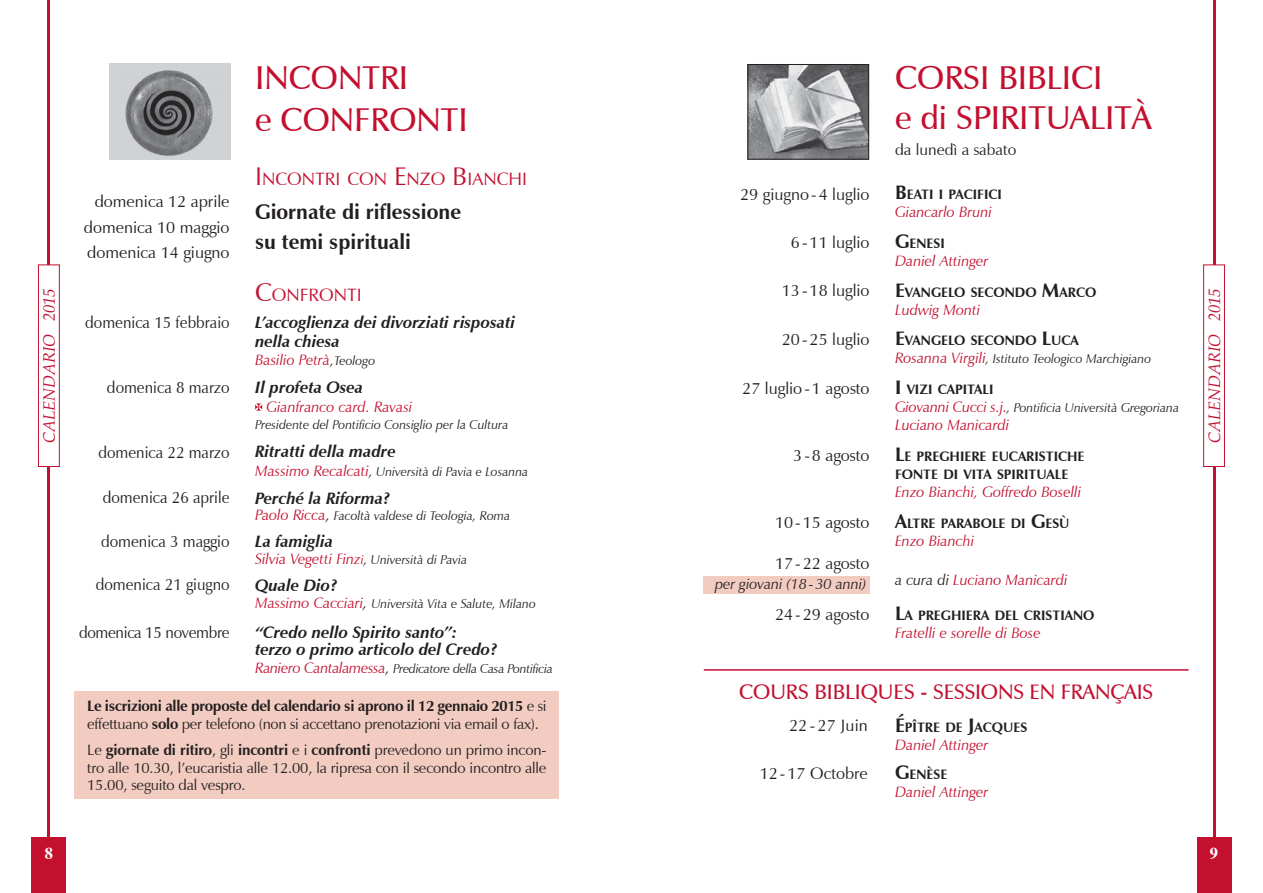
<style>
.page{position:relative;width:1263px;height:893px;background:#fff}
.page>*{position:absolute;margin:0;border:0;box-sizing:border-box;transform-origin:0 0}
.t1{font:600 33px/42px "Zapf Humanist 601 BT";color:#c3102f}
.t2{font:700 21px/30px "Zapf Humanist 601 BT";color:#231f20}
.t3{font:600 21px "Zapf Humanist 601 BT";letter-spacing:-.01em;color:#c3102f}
.t4{font:17.85px "Zapf Humanist 601 BT";color:#c3102f}
.t5{font:16.5px/25.5px "Zapf Humanist 601 BT";color:#231f20;text-align:justify}
.t6{font:italic 700 16.5px/19.5px "Zapf Humanist 601 BT";color:#231f20}
.t7{font:16.5px "Zapf Humanist 601 BT";color:#231f20;scale:.94 1}
.t8{font:italic 16.5px "Palatino LT Std";color:#c3102f}
.t9{font:16.5px "Zapf Humanist 601 BT";letter-spacing:-.02em;color:#231f20;scale:.94 1}
.t10{font:700 16.5px "Times";color:#fff}
.t11{font:15.75px "Zapf Humanist 601 BT";color:#231f20}
.t12{font:15px/17.7px "Zapf Humanist 601 BT";letter-spacing:-.02em;color:#231f20}
.t13{font:italic 15px "Zapf Humanist 601 BT";color:#c3102f}
.t14{font:italic 15px "Zapf Humanist 601 BT";letter-spacing:-.005em;color:#231f20}
.t15{font:700 13.65px/18px "Zapf Humanist 601 BT";color:#231f20}
.t16{font:italic 12.75px "Zapf Humanist 601 BT";color:#231f20}
.t17{font:italic 12.75px "Zapf Humanist 601 BT";letter-spacing:-.02em;color:#231f20}
.s1{font-size:25.5px}
.s2{font-size:19.5px}
.s3{font-size:15px;color:#c3102f}
.s4{color:#231f20}
.s5{font-size:13.5px;color:#231f20}
.s6{font-size:12.75px;color:#231f20}
.s7{font-size:13.5px}
.s8{font-size:15px}
.s9{font-size:12.75px}
.s10{font-weight:700}
</style>
<div class="page">
<div style="left:1197px;top:838px;width:34px;height:55px;background:#c3102f"></div>
<div style="left:32px;top:838px;width:34px;height:55px;background:#c3102f"></div>
<hr style="left:1213px;top:0;width:2px;height:842px;background:#c3102f">
<div style="left:1203px;top:265px;width:21px;height:201px;background:#fff"></div>
<div style="left:1203px;top:265px;width:22px;height:202px;border:1px solid #c3102f"></div>
<hr style="left:48px;top:0;width:2px;height:842px;background:#c3102f">
<div style="left:38px;top:265px;width:21px;height:201px;background:#fff"></div>
<div style="left:38px;top:265px;width:22px;height:202px;border:1px solid #c3102f"></div>
<div style="left:110px;top:64px;width:121px;height:96px;background:#d1d2d4"></div>
<img style="left:125px;top:70px;width:88px;height:86px">
<svg style="left:255px;top:403px;width:7px;height:8px"></svg>
<img style="left:750px;top:66px;width:117px;height:91px">
<div style="left:748px;top:64px;width:121px;height:95px;border:1px solid #231f20"></div>
<div style="left:703px;top:577px;width:167px;height:17px;background:#f3ccc1"></div>
<div style="left:74px;top:691px;width:485px;height:108px;background:#f3ccc1"></div>
<hr style="left:704px;top:669px;width:484px;height:2px;background:#c3102f">
<h1 class="t1" style="left:895px;top:57px;width:258px;line-height:40.5px">CORSI BIBLICI<br>e di SPIRITUALITÀ</h1>
<p class="t11" style="left:895px;top:140px;width:123px">da lunedì a sabato</p>
<h1 class="t1" style="left:255px;top:56px;width:214px">INCONTRI<br>e CONFRONTI</h1>
<p class="t4" style="left:255px;top:168px;width:273px"><span class="s1">I</span>NCONTRI CON <span class="s1">E</span>NZO <span class="s1">B</span>IANCHI</p>
<p class="t15" style="left:895px;top:185px;width:108px"><span class="s2">B</span>EATI I PACIFICI</p>
<p class="t13" style="left:895px;top:203px;width:98px">Giancarlo Bruni</p>
<p class="t15" style="left:895px;top:234px;width:51px"><span class="s2">G</span>ENESI</p>
<p class="t13" style="left:895px;top:251px;width:95px">Daniel Attinger</p>
<p class="t15" style="left:895px;top:283px;width:203px"><span class="s2">E</span>VANGELO SECONDO <span class="s2">M</span>ARCO</p>
<p class="t13" style="left:895px;top:300px;width:87px">Ludwig Monti</p>
<p class="t15" style="left:895px;top:332px;width:185px"><span class="s2">E</span>VANGELO SECONDO <span class="s2">L</span>UCA</p>
<p class="t16" style="left:895px;top:351px;width:258px"><span class="s3">Rosanna Virgili</span>, Istituto Teologico Marchigiano</p>
<p class="t15" style="left:895px;top:380px;width:100px"><span class="s2">I</span> VIZI CAPITALI</p>
<p class="t16" style="left:895px;top:400px;width:286px"><span class="s3">Giovanni Cucci s.j.</span>, Pontificia Università Gregoriana</p>
<p class="t13" style="left:895px;top:416px;width:116px">Luciano Manicardi</p>
<p class="t15" style="left:895px;top:447px;width:191px"><span class="s2">L</span>E PREGHIERE EUCARISTICHE<br>FONTE DI VITA SPIRITUALE</p>
<p class="t13" style="left:895px;top:482px;width:188px">Enzo Bianchi, Goffredo Boselli</p>
<p class="t15" style="left:895px;top:514px;width:176px"><span class="s2">A</span>LTRE PARABOLE DI <span class="s2">G</span>ESÙ</p>
<p class="t13" style="left:895px;top:531px;width:81px">Enzo Bianchi</p>
<p class="t13" style="left:895px;top:570px;width:174px"><span class="s4">a cura di</span> Luciano Manicardi</p>
<p class="t15" style="left:895px;top:606px;width:201px"><span class="s2">L</span>A PREGHIERA DEL CRISTIANO</p>
<p class="t13" style="left:895px;top:624px;width:147px">Fratelli e sorelle di Bose</p>
<p class="t5" style="left:740px;top:181px;width:131px">29 giugno - 4 luglio</p>
<p class="t5" style="left:791px;top:230px;width:80px">6 - 11 luglio</p>
<p class="t5" style="left:782px;top:277px;width:89px">13 - 18 luglio</p>
<p class="t5" style="left:782px;top:327px;width:89px">20 - 25 luglio</p>
<p class="t5" style="left:742px;top:375px;width:129px">27 luglio - 1 agosto</p>
<p class="t5" style="left:84px;top:189px;width:147px;text-indent:11px">domenica 12 aprile domenica 10 maggio domenica 14 giugno</p>
<h2 class="t2" style="left:255px;top:197px;width:207px">Giornate di riflessione su temi spirituali</h2>
<p class="t4" style="left:255px;top:284px;width:108px"><span class="s1">C</span>ONFRONTI</p>
<p class="t8" style="left:43px;top:443px;width:156px;rotate:-90deg">CALENDARIO 2015</p>
<p class="t8" style="left:1208px;top:443px;width:156px;rotate:-90deg">CALENDARIO 2015</p>
<p class="t6" style="left:255px;top:312px;width:261px">L’accoglienza dei divorziati risposati nella chiesa</p>
<p class="t13" style="left:255px;top:350px;width:122px">Basilio Petrà <span class="s5">,</span><span class="s6">Teologo</span></p>
<p class="t6" style="left:255px;top:377px;width:110px">Il profeta Osea</p>
<p class="t13" style="left:266px;top:398px;width:148px">Gianfranco card. Ravasi</p>
<p class="t16" style="left:255px;top:417px;width:255px">Presidente del Pontificio Consiglio per la Cultura</p>
<p class="t6" style="left:255px;top:442px;width:142px">Ritratti della madre</p>
<p class="t16" style="left:255px;top:464px;width:275px"><span class="s3">Massimo Recalcati</span><span class="s7">,</span> Università di Pavia e Losanna</p>
<p class="t6" style="left:255px;top:488px;width:137px">Perché la Riforma?</p>
<p class="t16" style="left:255px;top:508px;width:257px"><span class="s3">Paolo Ricca</span> <span class="s8">,</span> Facoltà valdese di Teologia, Roma</p>
<p class="t6" style="left:255px;top:532px;width:79px">La famiglia</p>
<p class="t13" style="left:255px;top:549px;width:214px">Silvia Vegetti Finz<span class="s9">i</span><span class="s5">,</span> <span class="s6">Università di Pavia</span></p>
<p class="t6" style="left:255px;top:575px;width:84px">Quale Dio?</p>
<p class="t16" style="left:255px;top:596px;width:282px"><span class="s3">Massimo Cacciari</span><span class="s8">,</span> Università Vita e Salute, Milano</p>
<p class="t6" style="left:255px;top:624px;width:244px;line-height:17.2px">“Credo nello Spirito santo”: terzo o primo articolo del Credo?</p>
<p class="t17" style="left:255px;top:660px;width:299px"><span class="s3">Raniero Cantalamessa</span> <span class="s8">,</span> Predicatore della Casa Pontificia</p>
<p class="t7" style="left:85px;top:312px;width:155px">domenica 15 febbraio</p>
<p class="t7" style="left:107px;top:377px;width:132px">domenica 8 marzo</p>
<p class="t7" style="left:98px;top:442px;width:141px">domenica 22 marzo</p>
<p class="t7" style="left:103px;top:487px;width:136px">domenica 26 aprile</p>
<p class="t7" style="left:101px;top:531px;width:138px">domenica 3 maggio</p>
<p class="t7" style="left:96px;top:574px;width:144px">domenica 21 giugno</p>
<p class="t9" style="left:79px;top:622px;width:162px">domenica 15 novembre</p>
<p class="t5" style="left:793px;top:442px;width:78px">3 - 8 agosto</p>
<p class="t5" style="left:775px;top:509px;width:96px">10 - 15 agosto</p>
<p class="t5" style="left:775px;top:551px;width:96px">17 - 22 agosto</p>
<p class="t5" style="left:775px;top:602px;width:96px">24 - 29 agosto</p>
<p class="t14" style="left:715px;top:574px;width:153px">per giovani (18 - 30 anni)</p>
<p class="t12" style="left:87px;top:697px;width:461px"><span class="s10">Le iscrizioni alle proposte del calendario si aprono il 12 gennaio 2015</span> e si effettuano <span class="s10">solo</span> per telefono (non si accettano prenotazioni via email o fax).</p>
<p class="t12" style="left:87px;top:741px;width:461px;text-align:justify">Le <span class="s10">giornate di ritiro</span>, gli <span class="s10">incontri</span> e i <span class="s10">confronti</span> prevedono un primo incon&shy;tro alle 10.30, l’eucaristia alle 12.00, la ripresa con il secondo incontro alle 15.00, seguito dal vespro.</p>
<h2 class="t3" style="left:739px;top:679px;width:416px">COURS BIBLIQUES - SESSIONS EN FRANÇAIS</h2>
<p class="t5" style="left:789px;top:713px;width:80px">22 - 27 Juin</p>
<p class="t5" style="left:760px;top:760px;width:110px">12 - 17 Octobre</p>
<p class="t15" style="left:895px;top:718px;width:134px"><span class="s2">É</span>PÎTRE DE <span class="s2">J</span>ACQUES</p>
<p class="t13" style="left:895px;top:735px;width:95px">Daniel Attinger</p>
<p class="t15" style="left:895px;top:766px;width:54px"><span class="s2">G</span>ENÈSE</p>
<p class="t13" style="left:895px;top:783px;width:95px">Daniel Attinger</p>
<p class="t10" style="left:45px;top:846px;width:10px">8</p>
<p class="t10" style="left:1210px;top:846px;width:10px">9</p>
</div>
